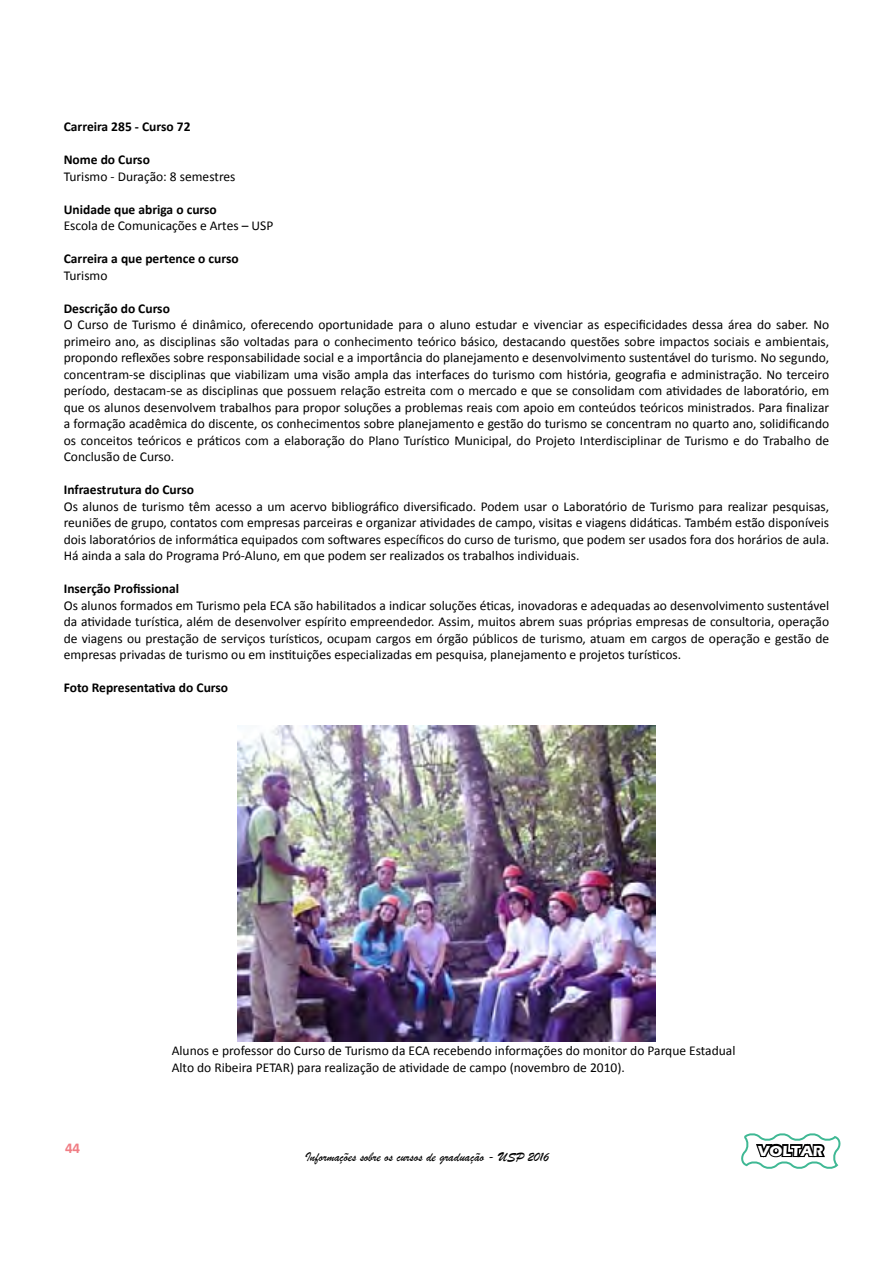
<style>
.page{position:relative;width:893px;height:1263px;background:#fff}
.page>*{position:absolute;margin:0;border:0;box-sizing:border-box;transform-origin:0 0}
.t1{font:700 15px "Eras ITC";color:#fff}
.t2{font:700 15px "Calibri";color:#f07d84}
.t3{font:13.5px/16.5px "Calibri";color:#000;text-align:justify}
.t4{font:700 13.5px "Calibri";color:#000}
.t5{font:13.5px "Brush Script";color:#000}
</style>
<div class="page">
<img style="left:238px;top:725px;width:417px;height:316px">
<svg style="left:741px;top:1133px;width:100px;height:36px"></svg>
<p class="t4" style="left:64px;top:118px;width:128px">Carreira 285 - Curso 72</p>
<p class="t4" style="left:64px;top:151px;width:88px">Nome do Curso</p>
<p class="t3" style="left:64px;top:168px;width:173px">Turismo - Duração: 8 semestres</p>
<p class="t4" style="left:64px;top:201px;width:155px">Unidade que abriga o curso</p>
<p class="t3" style="left:64px;top:218px;width:211px">Escola de Comunicações e Artes – USP</p>
<p class="t4" style="left:64px;top:250px;width:177px">Carreira a que pertence o curso</p>
<p class="t3" style="left:64px;top:267px;width:45px">Turismo</p>
<p class="t4" style="left:64px;top:300px;width:108px">Descrição do Curso</p>
<p class="t3" style="left:64px;top:317px;width:767px">O Curso de Turismo é dinâmico, oferecendo oportunidade para o aluno estudar e vivenciar as especificidades dessa área do saber. No primeiro ano, as disciplinas são voltadas para o conhecimento teórico básico, destacando questões sobre impactos sociais e ambientais, propondo reflexões sobre responsabilidade social e a importância do planejamento e desenvolvimento sustentável do turismo. No segundo, concentram-se disciplinas que viabilizam uma visão ampla das interfaces do turismo com história, geografia e administração. No terceiro período, destacam-se as disciplinas que possuem relação estreita com o mercado e que se consolidam com atividades de laboratório, em que os alunos desenvolvem trabalhos para propor soluções a problemas reais com apoio em conteúdos teóricos ministrados. Para finalizar a formação acadêmica do discente, os conhecimentos sobre planejamento e gestão do turismo se concentram no quarto ano, solidificando os conceitos teóricos e práticos com a elaboração do Plano Turístico Municipal, do Projeto Interdisciplinar de Turismo e do Trabalho de Conclusão de Curso.</p>
<p class="t4" style="left:64px;top:481px;width:132px">Infraestrutura do Curso</p>
<p class="t3" style="left:64px;top:498px;width:767px">Os alunos de turismo têm acesso a um acervo bibliográfico diversificado. Podem usar o Laboratório de Turismo para realizar pesquisas, reuniões de grupo, contatos com empresas parceiras e organizar atividades de campo, visitas e viagens didáticas. Também estão disponíveis dois laboratórios de informática equipados com softwares específicos do curso de turismo, que podem ser usados fora dos horários de aula.<br>Há ainda a sala do Programa Pró-Aluno, em que podem ser realizados os trabalhos individuais.</p>
<p class="t4" style="left:64px;top:580px;width:117px">Inserção Profissional</p>
<p class="t3" style="left:64px;top:597px;width:767px">Os alunos formados em Turismo pela ECA são habilitados a indicar soluções éticas, inovadoras e adequadas ao desenvolvimento sustentável da atividade turística, além de desenvolver espírito empreendedor. Assim, muitos abrem suas próprias empresas de consultoria, operação de viagens ou prestação de serviços turísticos, ocupam cargos em órgão públicos de turismo, atuam em cargos de operação e gestão de empresas privadas de turismo ou em instituições especializadas em pesquisa, planejamento e projetos turísticos.</p>
<p class="t4" style="left:64px;top:679px;width:166px">Foto Representativa do Curso</p>
<p class="t2" style="left:65px;top:1138px;width:17px">44</p>
<p class="t3" style="left:172px;top:1043px;width:565px">Alunos e professor do Curso de Turismo da ECA recebendo informações do monitor do Parque Estadual<br>Alto do Ribeira PETAR) para realização de atividade de campo (novembro de 2010).</p>
<p class="t5" style="left:305px;top:1148px;width:245px">Informações sobre os cursos de graduação - USP 2016</p>
<p class="t1" style="left:758px;top:1142px;width:67px">VOLTAR</p>
</div>
